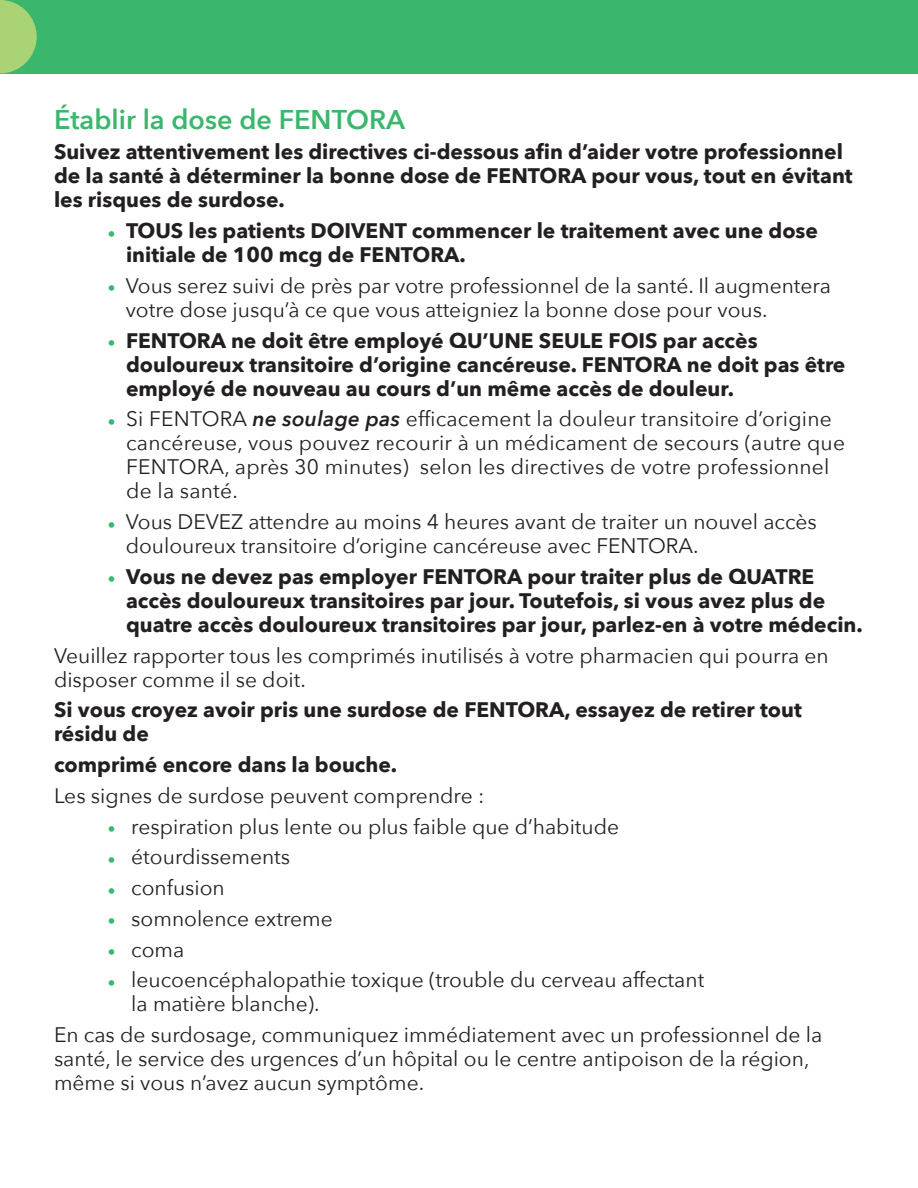
<style>
.page{position:relative;width:918px;height:1188px;background:#fff}
.page>*{position:absolute;margin:0;border:0;box-sizing:border-box;transform-origin:0 0}
.sub{font:600 27px "Avenir Next";color:#3ab76c}
.copy{font:21px/24px "Avenir Next";color:#231f20}
.copy-2{font:700 21px/24px "Avenir Next";color:#231f20}
.s1{font-weight:800;color:#3ab76c}
.s2{font-weight:600;font-style:italic}
</style>
<div class="page">
<div style="left:0;top:0;width:918px;height:73px;background:#3ab76c"></div>
<svg style="left:0;top:0;width:37px;height:73px"></svg>
<p class="sub" style="left:54px;top:96px;width:353px">Établir la dose de FENTORA</p>
<p class="copy-2" style="left:54px;top:140px;width:800px">Suivez attentivement les directives ci-dessous afin d’aider votre professionnel de la santé à déterminer la bonne dose de FENTORA pour vous, tout en évitant les risques de surdose.</p>
<p class="copy-2" style="left:126px;top:218px;width:694px;text-indent:-18px"><span class="s1">·</span> TOUS les patients DOIVENT commencer le traitement avec une dose initiale de 100 mcg de FENTORA.</p>
<p class="copy" style="left:126px;top:273px;width:707px;text-indent:-18px"><span class="s1">·</span> Vous serez suivi de près par votre professionnel de la santé. Il augmentera votre dose jusqu’à ce que vous atteigniez la bonne dose pour vous.</p>
<p class="copy-2" style="left:126px;top:328px;width:721px;text-indent:-18px"><span class="s1">·</span> FENTORA ne doit être employé QU’UNE SEULE FOIS par accès douloureux transitoire d’origine cancéreuse. FENTORA ne doit pas être employé de nouveau au cours d’un même accès de douleur.</p>
<p class="copy" style="left:126px;top:406px;width:720px;text-indent:-18px"><span class="s1">·</span> Si FENTORA <span class="s2">ne soulage pas</span> efficacement la douleur transitoire d’origine cancéreuse, vous pouvez recourir à un médicament de secours (autre que FENTORA, après 30 minutes) selon les directives de votre professionnel de la santé.</p>
<p class="copy" style="left:126px;top:509px;width:693px;text-indent:-18px"><span class="s1">·</span> Vous DEVEZ attendre au moins 4 heures avant de traiter un nouvel accès douloureux transitoire d’origine cancéreuse avec FENTORA.</p>
<p class="copy-2" style="left:126px;top:564px;width:738px;text-indent:-18px"><span class="s1">·</span> Vous ne devez pas employer FENTORA pour traiter plus de QUATRE accès douloureux transitoires par jour. Toutefois, si vous avez plus de quatre accès douloureux transitoires par jour, parlez-en à votre médecin.</p>
<p class="copy" style="left:54px;top:642px;width:776px">Veuillez rapporter tous les comprimés inutilisés à votre pharmacien qui pourra en disposer comme il se doit.</p>
<p class="copy-2" style="left:54px;top:698px;width:749px">Si vous croyez avoir pris une surdose de FENTORA, essayez de retirer tout résidu de</p>
<p class="copy-2" style="left:54px;top:752px;width:345px">comprimé encore dans la bouche.</p>
<p class="copy" style="left:54px;top:783px;width:432px">Les signes de surdose peuvent comprendre :</p>
<p class="copy" style="left:108px;top:813px;width:513px"><span class="s1">·</span> respiration plus lente ou plus faible que d’habitude</p>
<p class="copy" style="left:108px;top:844px;width:184px"><span class="s1">·</span> étourdissements</p>
<p class="copy" style="left:108px;top:875px;width:118px"><span class="s1">·</span> confusion</p>
<p class="copy" style="left:108px;top:906px;width:226px"><span class="s1">·</span> somnolence extreme</p>
<p class="copy" style="left:108px;top:936px;width:78px"><span class="s1">·</span> coma</p>
<p class="copy" style="left:131px;top:967px;width:575px;text-indent:-23px"><span class="s1">·</span> leucoencéphalopathie toxique (trouble du cerveau affectant la matière blanche).</p>
<p class="copy" style="left:54px;top:1022px;width:770px">En cas de surdosage, communiquez immédiatement avec un professionnel de la santé, le service des urgences d’un hôpital ou le centre antipoison de la région, même si vous n’avez aucun symptôme.</p>
</div>
